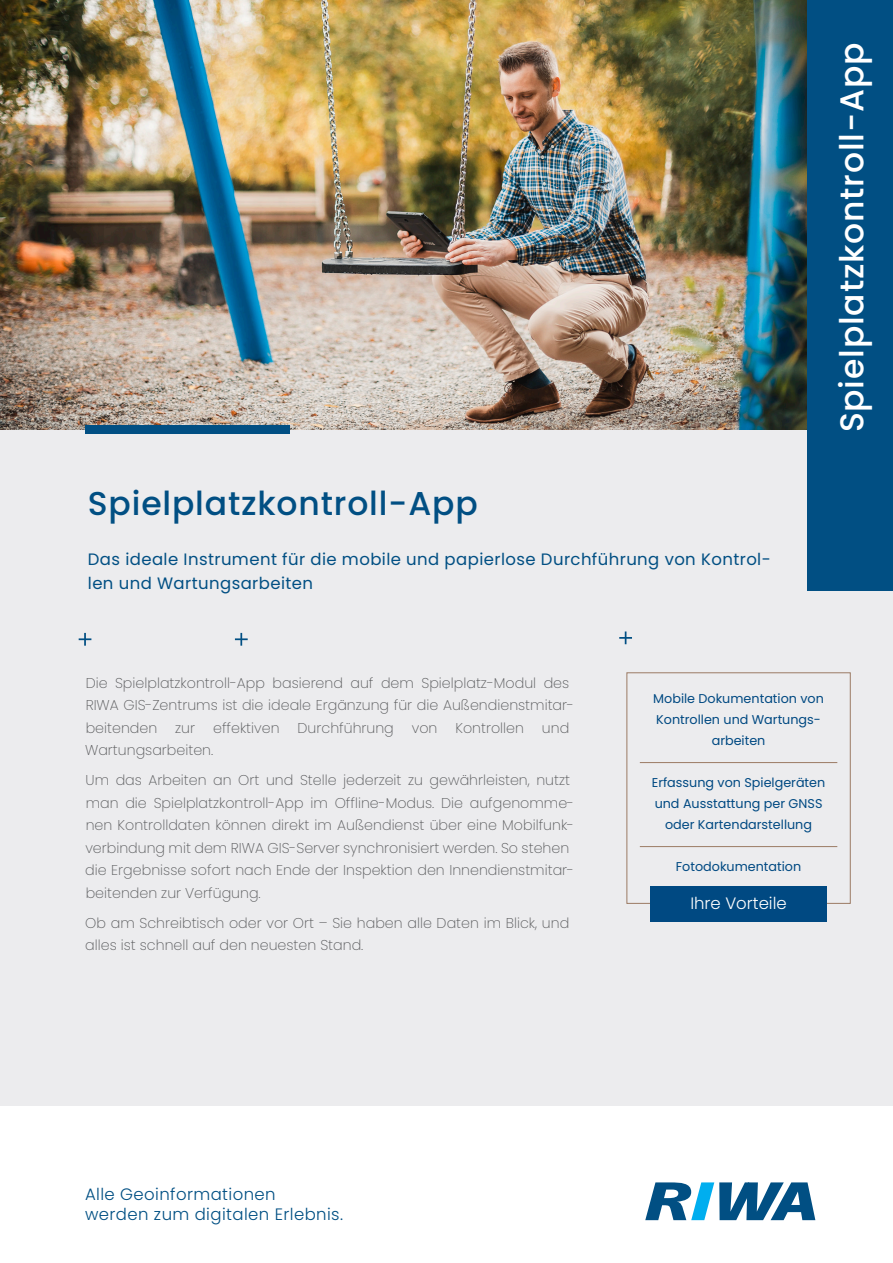
<style>
.page{position:relative;width:893px;height:1263px;background:#fff}
.page>*{position:absolute;margin:0;border:0;box-sizing:border-box;transform-origin:0 0}
.Modul_Hauptüberschrift{font:500 33px "Poppins";letter-spacing:.025em;color:#014f83}
.Register{font:500 33px "Poppins";letter-spacing:.025em;color:#fff}
.Subheader_blau{font:16.5px/24px "Poppins";letter-spacing:.025em;color:#014f83}
.Slogan_Footer_blau{font:300 16.5px/19.8px "Poppins";letter-spacing:.025em;color:#014f83}
.Thema_Kasten{font:300 16.5px "Poppins";color:#fff}
.Text_Intro{font:200 14.25px/22.5px "Poppins";color:#57585a}
.Fakten_im_Kasten{font:12.75px/21px "Poppins";color:#004982;text-align:center}
.Fakten_im_Kasten_letzte_Zeile{font:12.75px "Poppins";color:#004982}
</style>
<div class="page">
<div style="left:0;top:428px;width:893px;height:677px;background:#ececee"></div>
<svg style="left:645px;top:1182px;width:170px;height:38px"></svg>
<svg style="left:79px;top:633px;width:12px;height:13px"></svg>
<svg style="left:235px;top:633px;width:13px;height:13px"></svg>
<svg style="left:619px;top:631px;width:13px;height:13px"></svg>
<img style="left:0;top:0;width:808px;height:429px">
<div style="left:85px;top:425px;width:204px;height:9px;background:#014f83"></div>
<hr style="left:640px;top:762px;width:197px;height:1px;background:#9b7b64">
<hr style="left:640px;top:846px;width:197px;height:1px;background:#9b7b64">
<div style="left:650px;top:886px;width:177px;height:36px;background:#004982"></div>
<div style="left:808px;top:0;width:85px;height:590px;background:#014f83"></div>
<p class="Modul_Hauptüberschrift" style="left:88px;top:485px;width:391px">Spielplatzkontroll-App</p>
<p class="Subheader_blau" style="left:88px;top:547px;width:684px">Das ideale Instrument für die mobile und papierlose Durchführung von Kontrol&shy;len und Wartungsarbeiten</p>
<p class="Register" style="left:833px;top:432px;width:391px;rotate:-90deg">Spielplatzkontroll-App</p>
<p class="Text_Intro" style="left:86px;top:671px;width:490px">Die Spielplatzkontroll-App basierend auf dem Spielplatz-Modul des<br>RIWA GIS-Zentrums ist die ideale Ergänzung für die Außendienstmitar&shy;beitenden</p>
<p class="Text_Intro" style="left:175px;top:716px;width:21px">zur</p>
<p class="Text_Intro" style="left:213px;top:716px;width:68px">effektiven</p>
<p class="Text_Intro" style="left:298px;top:716px;width:98px">Durchführung</p>
<p class="Text_Intro" style="left:412px;top:716px;width:27px">von</p>
<p class="Text_Intro" style="left:455px;top:716px;width:70px">Kontrollen</p>
<p class="Text_Intro" style="left:542px;top:716px;width:29px">und</p>
<p class="Text_Intro" style="left:85px;top:739px;width:130px">Wartungsarbeiten.</p>
<p class="Text_Intro" style="left:85px;top:769px;width:490px">Um das Arbeiten an Ort und Stelle jederzeit zu gewährleisten, nutzt man die Spielplatzkontroll-App im Offline-Modus. Die aufgenomme&shy;nen Kontrolldaten können direkt im Außendienst über eine Mobilfunk&shy;verbindung mit dem RIWA GIS-Server synchronisiert werden. So stehen die Ergebnisse sofort nach Ende der Inspektion den Innendienstmitar&shy;beitenden zur Verfügung.</p>
<p class="Text_Intro" style="left:85px;top:911px;width:486px">Ob am Schreibtisch oder vor Ort – Sie haben alle Daten im Blick, und alles ist schnell auf den neuesten Stand.</p>
<p class="Fakten_im_Kasten" style="left:653px;top:688px;width:172px">Mobile Dokumentation von<br>Kontrollen und Wartungs&shy;arbeiten</p>
<p class="Fakten_im_Kasten" style="left:652px;top:772px;width:175px">Erfassung von Spielgeräten und Ausstattung per GNSS oder Kartendarstellung</p>
<p class="Fakten_im_Kasten_letzte_Zeile" style="left:676px;top:859px;width:127px">Fotodokumentation</p>
<p class="Thema_Kasten" style="left:690px;top:893px;width:98px">Ihre Vorteile</p>
<p class="Slogan_Footer_blau" style="left:85px;top:1185px;width:260px">Alle Geoinformationen werden zum digitalen Erlebnis.</p>
</div>
